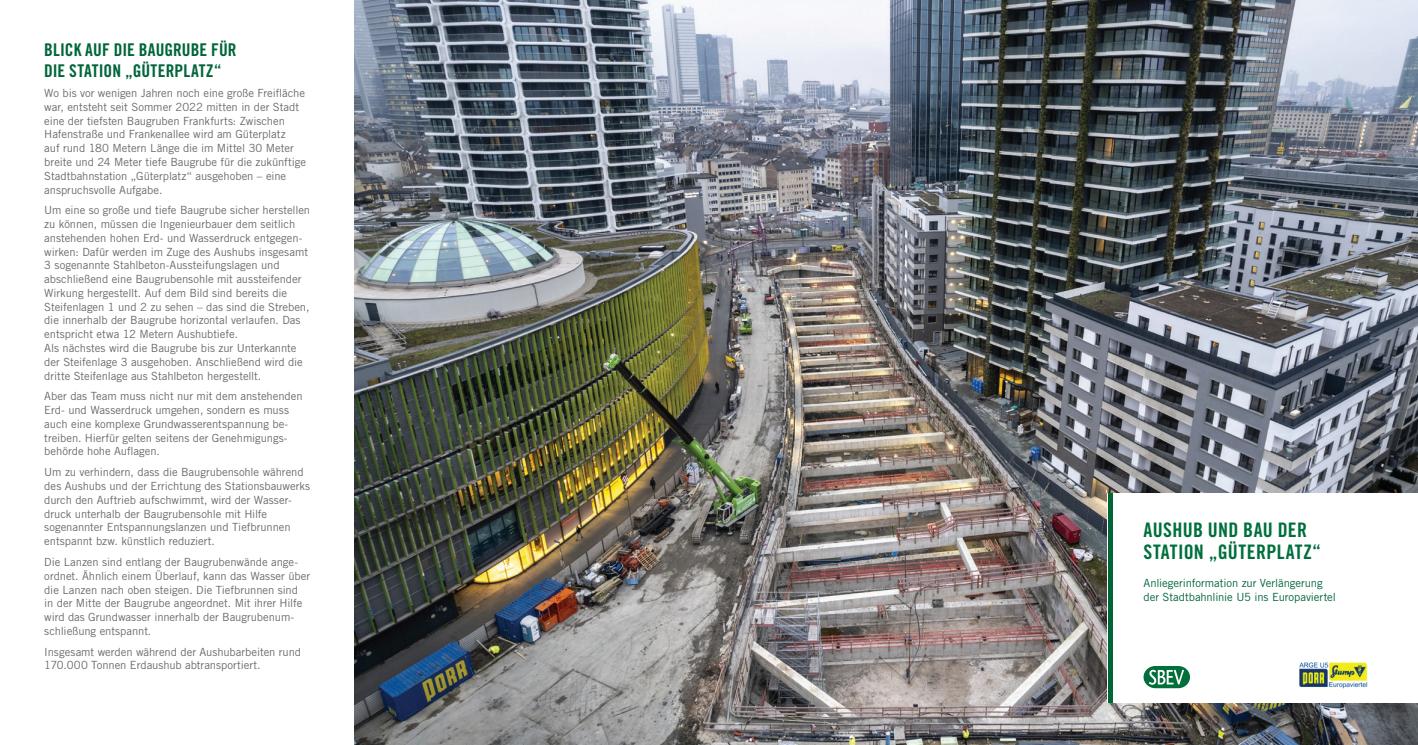
<style>
.page{position:relative;width:1418px;height:745px;background:#fff}
.page>*{position:absolute;margin:0;border:0;box-sizing:border-box;transform-origin:0 0}
.t1{font:20px/22.5px "Trade Gothic LT Std Bd Cn 20";letter-spacing:.02em;color:#006f3c}
.t2{font:17.5px/21px "Trade Gothic LT Std Bd Cn 20";color:#01653a}
.t3{font:11.25px/13.8px "Trade Gothic LT Std";letter-spacing:-.005em;color:#686b6c}
.t4{font:11.25px/13.8px "Trade Gothic LT Std";letter-spacing:-.005em;color:#01653a}
</style>
<div class="page">
<img style="left:354px;top:0;width:1063px;height:744px">
<div style="left:1107px;top:493px;width:310px;height:209px;background:#fff"></div>
<div style="left:1107px;top:493px;width:5px;height:209px;background:#01653a"></div>
<svg style="left:1143px;top:666px;width:46px;height:21px"></svg>
<img style="left:1299px;top:662px;width:68px;height:25px">
<h2 class="t2" style="left:44px;top:39px;width:194px">BLICK AUF DIE BAUGRUBE FÜR<br>DIE STATION „GÜTERPLATZ“</h2>
<p class="t3" style="left:44px;top:86px;width:263px">Wo bis vor wenigen Jahren noch eine große Freifläche war, entsteht seit Sommer 2022 mitten in der Stadt eine der tiefsten Baugruben Frankfurts: Zwischen Hafenstraße und Frankenallee wird am Güterplatz<br>auf rund 180 Metern Länge die im Mittel 30 Meter breite und 24 Meter tiefe Baugrube für die zukünftige Stadtbahnstation „Güterplatz“ ausgehoben – eine anspruchsvolle Aufgabe.</p>
<p class="t3" style="left:44px;top:203px;width:267px">Um eine so große und tiefe Baugrube sicher herstellen zu können, müssen die Ingenieurbauer dem seitlich anstehenden hohen Erd- und Wasserdruck entgegen&shy;wirken: Dafür werden im Zuge des Aushubs insgesamt 3 sogenannte Stahlbeton-Aussteifungslagen und abschließend eine Baugrubensohle mit aussteifender Wirkung hergestellt. Auf dem Bild sind bereits die Steifenlagen 1 und 2 zu sehen – das sind die Streben, die innerhalb der Baugrube horizontal verlaufen. Das entspricht etwa 12 Metern Aushubtiefe.<br>Als nächstes wird die Baugrube bis zur Unterkannte der Steifenlage 3 ausgehoben. Anschließend wird die dritte Steifenlage aus Stahlbeton hergestellt.</p>
<p class="t3" style="left:44px;top:389px;width:260px">Aber das Team muss nicht nur mit dem anstehenden Erd- und Wasserdruck umgehen, sondern es muss auch eine komplexe Grundwasserentspannung be&shy;treiben. Hierfür gelten seitens der Genehmigungs&shy;behörde hohe Auflagen.</p>
<p class="t3" style="left:44px;top:465px;width:267px">Um zu verhindern, dass die Baugrubensohle während des Aushubs und der Errichtung des Stationsbauwerks durch den Auftrieb aufschwimmt, wird der Wasser&shy;druck unterhalb der Baugrubensohle mit Hilfe sogenannter Entspannungslanzen und Tiefbrunnen entspannt bzw. künstlich reduziert.</p>
<p class="t3" style="left:44px;top:554px;width:267px">Die Lanzen sind entlang der Baugrubenwände ange&shy;ordnet. Ähnlich einem Überlauf, kann das Wasser über die Lanzen nach oben steigen. Die Tiefbrunnen sind<br>in der Mitte der Baugrube angeordnet. Mit ihrer Hilfe wird das Grundwasser innerhalb der Baugrubenum&shy;schließung entspannt.</p>
<p class="t3" style="left:44px;top:644px;width:258px">Insgesamt werden während der Aushubarbeiten rund<br>170.000 Tonnen Erdaushub abtransportiert.</p>
<h1 class="t1" style="left:1143px;top:518px;width:179px">AUSHUB UND BAU DER<br>STATION „GÜTERPLATZ“</h1>
<p class="t4" style="left:1143px;top:575px;width:194px">Anliegerinformation zur Verlängerung der Stadtbahnlinie U5 ins Europaviertel</p>
</div>
